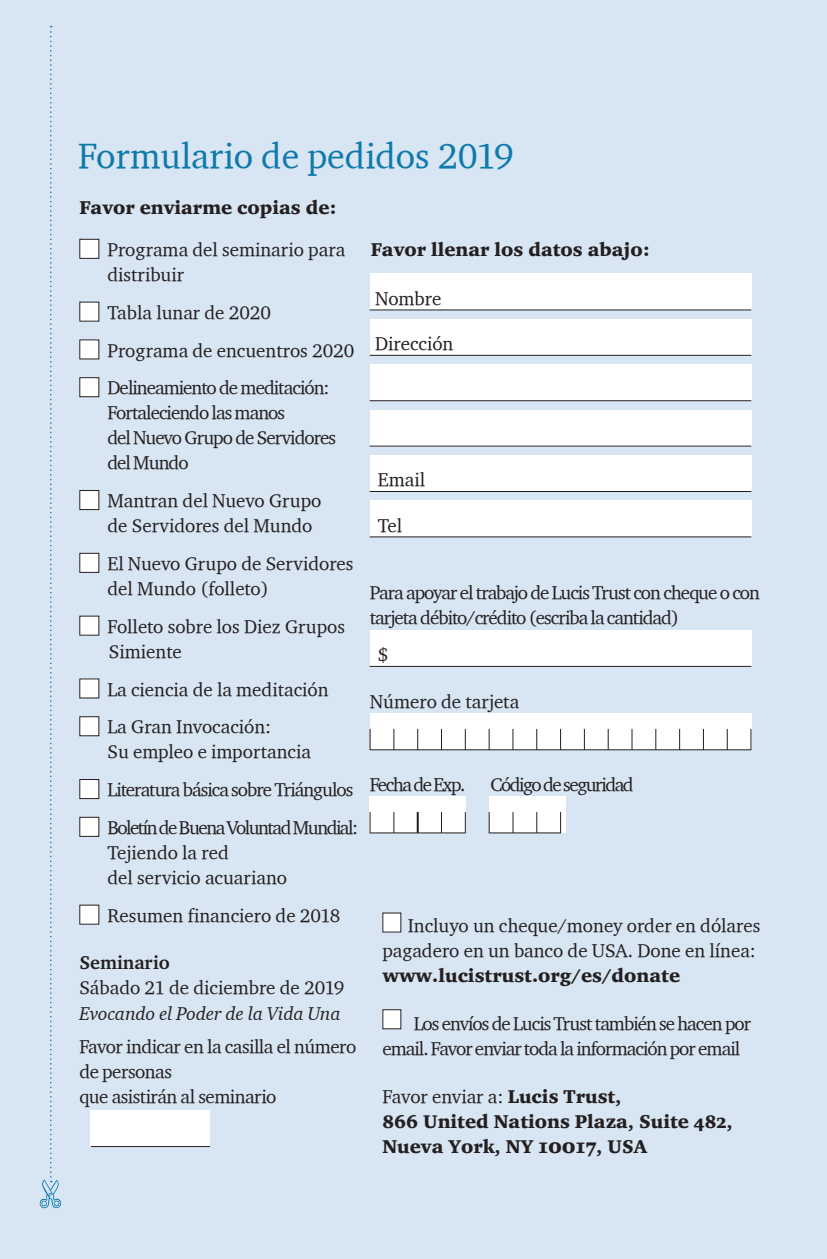
<style>
.page{position:relative;width:827px;height:1259px;background:#fff}
.page>*{position:absolute;margin:0;border:0;box-sizing:border-box;transform-origin:0 0}
.Great_Invocation{font:36px "Charter ITCTT";color:#0e79ab}
.Text{font:19px/25px "Charter ITCTT";letter-spacing:-.005em;color:#231f20}
.Text-2{font:19px/25px "Charter ITCTT";letter-spacing:-.05em;color:#231f20}
.Small_text{font:19px/25px "Charter ITCTT";letter-spacing:-.05em;color:#231f20}
.Text-3{font:19px/25px "Charter ITC Blac OS";color:#231f20}
.Text-4{font:19px/25px "Charter ITCTT";letter-spacing:-.025em;color:#231f20}
.Text-5{font:19px/25px "Charter ITCTT Italic";color:#231f20}
.Heading_1{font:19px "Charter ITC Blac OS";color:#231f20}
.Small_text-2{font:19px "Charter ITCTT";letter-spacing:-.075em;color:#231f20}
.Small_text-3{font:19px "Charter ITCTT";color:#231f20}
.s1{font-family:"Charter ITC";font-weight:700}
.s2{font-family:"Charter ITCTT"}
.s3{font-family:"Charter ITC Blac OS"}
.s4{font-size:21px}
</style>
<div class="page">
<div style="left:0;top:0;width:826px;height:1258px;background:#d8e5f2"></div>
<div style="left:382px;top:912px;width:18px;height:19px;background:#fff"></div>
<div style="left:382px;top:1009px;width:18px;height:19px;background:#fff"></div>
<div style="left:369px;top:273px;width:381px;height:37px;background:#fff"></div>
<div style="left:369px;top:319px;width:381px;height:36px;background:#fff"></div>
<div style="left:369px;top:364px;width:381px;height:37px;background:#fff"></div>
<div style="left:369px;top:409px;width:381px;height:37px;background:#fff"></div>
<div style="left:369px;top:455px;width:381px;height:37px;background:#fff"></div>
<div style="left:369px;top:500px;width:381px;height:37px;background:#fff"></div>
<hr style="left:369px;top:309px;width:381px;height:1px;background:#231f20">
<hr style="left:369px;top:355px;width:381px;height:1px;background:#231f20">
<hr style="left:369px;top:400px;width:381px;height:1px;background:#231f20">
<hr style="left:369px;top:445px;width:381px;height:1px;background:#231f20">
<hr style="left:369px;top:491px;width:381px;height:1px;background:#231f20">
<hr style="left:369px;top:536px;width:381px;height:1px;background:#231f20">
<div style="left:369px;top:629px;width:381px;height:37px;background:#fff"></div>
<div style="left:369px;top:713px;width:381px;height:37px;background:#fff"></div>
<div style="left:369px;top:796px;width:96px;height:37px;background:#fff"></div>
<div style="left:488px;top:796px;width:77px;height:37px;background:#fff"></div>
<hr style="left:369px;top:665px;width:381px;height:1px;background:#231f20">
<hr style="left:369px;top:749px;width:381px;height:1px;background:#231f20">
<svg style="left:369px;top:728px;width:1px;height:21px"></svg>
<svg style="left:393px;top:729px;width:1px;height:20px"></svg>
<svg style="left:417px;top:728px;width:1px;height:21px"></svg>
<svg style="left:441px;top:728px;width:1px;height:21px"></svg>
<svg style="left:464px;top:729px;width:1px;height:20px"></svg>
<svg style="left:488px;top:729px;width:1px;height:20px"></svg>
<svg style="left:512px;top:729px;width:1px;height:20px"></svg>
<svg style="left:536px;top:728px;width:1px;height:21px"></svg>
<svg style="left:560px;top:728px;width:1px;height:21px"></svg>
<svg style="left:583px;top:729px;width:1px;height:20px"></svg>
<svg style="left:607px;top:729px;width:1px;height:20px"></svg>
<svg style="left:631px;top:729px;width:1px;height:20px"></svg>
<hr style="left:369px;top:832px;width:96px;height:1px;background:#231f20">
<svg style="left:369px;top:812px;width:1px;height:20px"></svg>
<svg style="left:393px;top:812px;width:1px;height:20px"></svg>
<hr style="left:416px;top:811px;width:2px;height:21px;background:#231f20">
<svg style="left:441px;top:812px;width:1px;height:20px"></svg>
<svg style="left:464px;top:812px;width:1px;height:20px"></svg>
<svg style="left:488px;top:811px;width:1px;height:21px"></svg>
<svg style="left:512px;top:812px;width:1px;height:20px"></svg>
<svg style="left:536px;top:812px;width:1px;height:20px"></svg>
<svg style="left:560px;top:812px;width:1px;height:20px"></svg>
<hr style="left:488px;top:832px;width:72px;height:1px;background:#231f20">
<svg style="left:655px;top:728px;width:1px;height:21px"></svg>
<svg style="left:702px;top:729px;width:1px;height:20px"></svg>
<svg style="left:726px;top:729px;width:1px;height:20px"></svg>
<svg style="left:750px;top:728px;width:1px;height:21px"></svg>
<svg style="left:40px;top:26px;width:21px;height:1181px"></svg>
<div style="left:80px;top:239px;width:19px;height:19px;background:#fff"></div>
<div style="left:79px;top:239px;width:20px;height:20px;border:1px solid #231f20"></div>
<div style="left:80px;top:302px;width:19px;height:19px;background:#fff"></div>
<div style="left:80px;top:340px;width:19px;height:19px;background:#fff"></div>
<div style="left:80px;top:377px;width:19px;height:19px;background:#fff"></div>
<div style="left:79px;top:377px;width:20px;height:20px;border:1px solid #231f20"></div>
<div style="left:80px;top:490px;width:19px;height:19px;background:#fff"></div>
<div style="left:79px;top:490px;width:20px;height:20px;border:1px solid #231f20"></div>
<div style="left:80px;top:553px;width:19px;height:19px;background:#fff"></div>
<div style="left:80px;top:616px;width:19px;height:19px;background:#fff"></div>
<div style="left:80px;top:678px;width:19px;height:19px;background:#fff"></div>
<div style="left:80px;top:716px;width:19px;height:19px;background:#fff"></div>
<div style="left:79px;top:716px;width:20px;height:20px;border:1px solid #231f20"></div>
<div style="left:80px;top:779px;width:19px;height:19px;background:#fff"></div>
<div style="left:80px;top:817px;width:19px;height:19px;background:#fff"></div>
<div style="left:80px;top:904px;width:19px;height:19px;background:#fff"></div>
<div style="left:91px;top:1109px;width:119px;height:37px;background:#fff"></div>
<hr style="left:91px;top:1145px;width:119px;height:1px;background:#231f20">
<p class="Great_Invocation" style="left:78px;top:133px;width:437px">Formulario de pedidos 2019</p>
<p class="Heading_1" style="left:79px;top:195px;width:259px">Favor enviarme copias de:</p>
<p class="Text" style="left:107px;top:236px;width:239px">Programa del seminario para distribuir</p>
<p class="Text" style="left:107px;top:299px;width:165px">Tabla lunar de 2020</p>
<p class="Text" style="left:107px;top:337px;width:248px">Programa de encuentros 2020</p>
<p class="Text-2" style="left:107px;top:375px;width:230px">Delineamiento de meditación:<br>Fortaleciendo las manos<br>del Nuevo Grupo de Servidores del Mundo</p>
<p class="Text" style="left:107px;top:487px;width:215px">Mantran del Nuevo Grupo de Servidores del Mundo</p>
<p class="Text" style="left:107px;top:550px;width:247px">El Nuevo Grupo de Servidores del Mundo (folleto)</p>
<p class="Text" style="left:107px;top:613px;width:239px">Folleto sobre los Diez Grupos<br>Simiente</p>
<p class="Text" style="left:107px;top:676px;width:223px">La ciencia de la meditación</p>
<p class="Text" style="left:107px;top:713px;width:205px">La Gran Invocación:<br>Su empleo e importancia</p>
<p class="Text-2" style="left:107px;top:776px;width:247px">Literatura básica sobre Triángulos</p>
<p class="Text" style="left:107px;top:814px;width:252px">Boletín de Buena Voluntad Mundial:<br>Tejiendo la red<br>del servicio acuariano</p>
<p class="Text" style="left:107px;top:902px;width:234px">Resumen financiero de 2018</p>
<p class="Text-5" style="left:79px;top:949px;width:266px"><span class="s1">Seminario<br></span><span class="s2">Sábado 21 de diciembre de 2019<br></span>Evocando el Poder de la Vida Una</p>
<p class="Text-4" style="left:79px;top:1033px;width:278px">Favor indicar en la casilla el número de personas<br>que asistirán al seminario</p>
<p class="Heading_1" style="left:370px;top:238px;width:280px">Favor llenar los datos abajo:</p>
<p class="Small_text" style="left:375px;top:285px;width:68px">Nombre</p>
<p class="Small_text-3" style="left:375px;top:332px;width:80px">Dirección</p>
<p class="Small_text" style="left:377px;top:467px;width:49px">Email</p>
<p class="Small_text" style="left:377px;top:512px;width:26px">Tel</p>
<p class="Small_text" style="left:369px;top:579px;width:391px">Para apoyar el trabajo de Lucis Trust con cheque o con tarjeta débito/crédito (escriba la cantidad)</p>
<p class="Text" style="left:377px;top:641px;width:12px">$</p>
<p class="Small_text-3" style="left:369px;top:689px;width:151px">Número de tarjeta</p>
<p class="Small_text-2" style="left:369px;top:772px;width:97px">Fecha de Exp.</p>
<p class="Small_text-2" style="left:490px;top:772px;width:145px">Código de seguridad</p>
<p class="Text" style="left:382px;top:912px;width:379px;text-indent:25px">Incluyo un cheque/money order en dólares pagadero en un banco de USA. Done en línea: <span class="s3">www.lucistrust.org/es/donate</span></p>
<p class="Text-2" style="left:382px;top:1010px;width:370px;text-indent:31px">Los envíos de Lucis Trust también se hacen por email. Favor enviar toda la información por email</p>
<p class="Text-3" style="left:382px;top:1082px;width:351px"><span class="s2">Favor enviar a:</span> Lucis Trust,<br>866 United Nations Plaza, Suite 482,<br>Nueva York, NY <span class="s4">10017</span>, USA</p>
</div>
